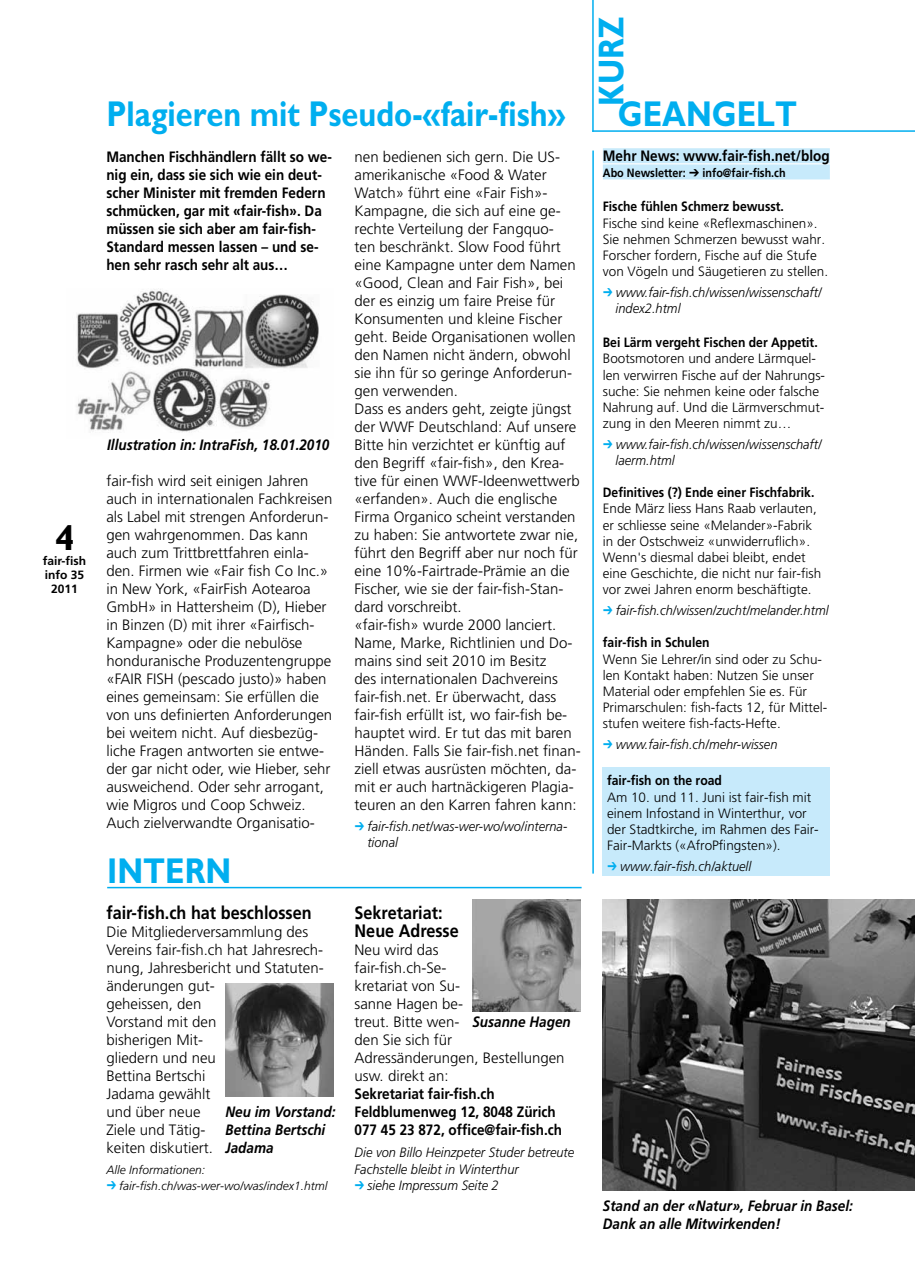
<style>
.page{position:relative;width:915px;height:1276px;background:#fff}
.page>*{position:absolute;margin:0;border:0;box-sizing:border-box;transform-origin:0 0}
.t1{font:700 36px "Gill Sans";color:#00aeef;scale:.85 1}
.t2{font:700 36px "Gill Sans";color:#000}
.t3{font:700 18px/18px "Frutiger";color:#000;scale:.9 1}
.t4{font:300 15px/18px "Frutiger";color:#000}
.t5{font:700 15px/18px "Frutiger";color:#000;scale:.9 1}
.t6{font:italic 700 15px/18px "Frutiger";color:#000;scale:.9 1}
.t7{font:300 13.5px/16.2px "Frutiger";color:#000}
.t8{font:italic 300 13.5px/16.2px "Frutiger";color:#000;scale:.95 1}
.t9{font:700 13.5px "Frutiger";color:#000;scale:.9 1}
.t10{font:italic 300 12px "Frutiger";color:#000}
.t11{font:700 12px "Frutiger";color:#000;scale:.9 1}
.t12{font:700 12px/14.4px "Frutiger";color:#000;text-align:center}
.s1{font-family:"MS P Gothic";font-weight:400;font-style:normal;font-size:13.5px;color:#00aeef}
.s2{font-family:"MS P Gothic";font-weight:400;font-style:normal;color:#00aeef}
.s3{font-family:"MS P Gothic";font-weight:400}
</style>
<div class="page">
<div style="left:602px;top:767px;width:227px;height:109px;background:#c7eafb"></div>
<hr style="left:592px;top:130px;width:322px;height:2px;background:#00aeef">
<hr style="left:107px;top:887px;width:474px;height:1px;background:#00aeef">
<img style="left:225px;top:984px;width:108px;height:112px">
<img style="left:602px;top:899px;width:312px;height:292px">
<img style="left:76px;top:289px;width:243px;height:144px">
<hr style="left:592px;top:0;width:1px;height:132px;background:#00aeef">
<div style="left:602px;top:148px;width:227px;height:15px;background:#c7eafb"></div>
<div style="left:602px;top:164px;width:227px;height:15px;background:#c7eafb"></div>
<img style="left:472px;top:899px;width:108px;height:113px">
<hr style="left:592px;top:150px;width:1px;height:723px;background:#00aeef">
<h1 class="t2" style="left:55px;top:517px;width:21px">4</h1>
<p class="t12" style="left:43px;top:553px;width:45px">fair-fish info 35<br>2011</p>
<h1 class="t1" style="left:590px;top:106px;width:107px;rotate:-90deg">KURZ</h1>
<h1 class="t1" style="left:106px;top:93px;width:542px">Plagieren mit Pseudo-«fair-fish»</h1>
<h1 class="t1" style="left:617px;top:93px;width:212px">GEANGELT</h1>
<p class="t5" style="left:106px;top:148px;width:252px">Manchen Fischhändlern fällt so we&shy;nig ein, dass sie sich wie ein deut&shy;scher Minister mit fremden Federn schmücken, gar mit «fair-fish». Da müssen sie sich aber am fair-fish-Standard messen lassen – und se&shy;hen sehr rasch sehr alt aus…</p>
<p class="t6" style="left:107px;top:436px;width:248px">Illustration in: IntraFish, 18.01.2010</p>
<p class="t4" style="left:106px;top:472px;width:227px">fair-fish wird seit einigen Jahren auch in internationalen Fachkreisen als Label mit strengen Anforderun&shy;gen wahrgenommen. Das kann auch zum Trittbrettfahren einla&shy;den. Firmen wie «Fair fish Co Inc.» in New York, «FairFish Aotearoa GmbH» in Hattersheim (D), Hieber in Binzen (D) mit ihrer «Fairfisch-Kampagne» oder die nebulöse honduranische Produzentengruppe «FAIR FISH (pescado justo)» haben eines gemeinsam: Sie erfüllen die von uns definierten Anforderungen bei weitem nicht. Auf diesbezüg&shy;liche Fragen antworten sie entwe&shy;der gar nicht oder, wie Hieber, sehr ausweichend. Oder sehr arrogant, wie Migros und Coop Schweiz.<br>Auch zielverwandte Organisatio-</p>
<h1 class="t1" style="left:107px;top:849px;width:147px">INTERN</h1>
<p class="t3" style="left:106px;top:903px;width:230px">fair-fish.ch hat beschlossen</p>
<p class="t4" style="left:106px;top:922px;width:219px">Die Mitgliederversammlung des<br>Vereins fair-fish.ch hat Jahresrech&shy;nung, Jahresbericht und Statuten&shy;änderungen gut-<br>geheissen, den<br>Vorstand mit den<br>bisherigen Mit-<br>gliedern und neu<br>Bettina Bertschi<br>Jadama gewählt<br>und über neue<br>Ziele und Tätig-<br>keiten diskutiert.</p>
<p class="t10" style="left:106px;top:1162px;width:100px">Alle Informationen:</p>
<p class="t10" style="left:106px;top:1178px;width:222px"><span class="s1">➔</span> fair-fish.ch/was-wer-wo/was/index1.html</p>
<p class="t6" style="left:225px;top:1102px;width:123px">Neu im Vorstand:<br>Bettina Bertschi<br>Jadama</p>
<p class="t4" style="left:354px;top:148px;width:227px">nen bedienen sich gern. Die US&shy;amerikanische «Food &amp; Water<br>Watch» führt eine «Fair Fish»-<br>Kampagne, die sich auf eine ge&shy;rechte Verteilung der Fangquo-<br>ten beschränkt. Slow Food führt eine Kampagne unter dem Namen «Good, Clean and Fair Fish», bei der es einzig um faire Preise für<br>Konsumenten und kleine Fischer geht. Beide Organisationen wollen den Namen nicht ändern, obwohl sie ihn für so geringe Anforderun&shy;gen verwenden.<br>Dass es anders geht, zeigte jüngst der WWF Deutschland: Auf unsere<br>Bitte hin verzichtet er künftig auf den Begriff «fair-fish», den Krea&shy;tive für einen WWF-Ideenwettwerb «erfanden». Auch die englische<br>Firma Organico scheint verstanden zu haben: Sie antwortete zwar nie, führt den Begriff aber nur noch für eine 10%-Fairtrade-Prämie an die<br>Fischer, wie sie der fair-fish-Stan&shy;dard vorschreibt.<br>«fair-fish» wurde 2000 lanciert.<br>Name, Marke, Richtlinien und Do&shy;mains sind seit 2010 im Besitz<br>des internationalen Dachvereins fair-fish.net. Er überwacht, dass fair-fish erfüllt ist, wo fair-fish be&shy;hauptet wird. Er tut das mit baren<br>Händen. Falls Sie fair-fish.net finan&shy;ziell etwas ausrüsten möchten, da&shy;mit er auch hartnäckigeren Plagia&shy;teuren an den Karren fahren kann:</p>
<p class="t8" style="left:367px;top:818px;width:212px;text-indent:-13px"><span class="s2">➔</span> fair-fish.net/was-wer-wo/wo/interna&shy;tional</p>
<p class="t3" style="left:354px;top:903px;width:117px">Sekretariat:<br>Neue Adresse</p>
<p class="t4" style="left:354px;top:940px;width:211px">Neu wird das<br>fair-fish.ch-Se-<br>kretariat von Su-<br>sanne Hagen be-<br>treut. Bitte wen-<br>den Sie sich für<br>Adressänderungen, Bestellungen usw. direkt an:</p>
<p class="t5" style="left:354px;top:1084px;width:232px">Sekretariat fair-fish.ch<br>Feldblumenweg 12, 8048 Zürich<br>077 45 23 872, office@fair-fish.ch</p>
<p class="t8" style="left:354px;top:1144px;width:233px">Die von Billo Heinzpeter Studer betreute<br>Fachstelle bleibt in Winterthur</p>
<p class="t8" style="left:354px;top:1177px;width:153px"><span class="s2">➔</span> siehe Impressum Seite 2</p>
<p class="t6" style="left:472px;top:1012px;width:111px">Susanne Hagen</p>
<p class="t5" style="left:602px;top:147px;width:253px">Mehr News: www.fair-fish.net/blog</p>
<p class="t11" style="left:602px;top:166px;width:204px">Abo Newsletter: <span class="s3">➔</span> info@fair-fish.ch</p>
<p class="t9" style="left:602px;top:199px;width:203px">Fische fühlen Schmerz bewusst.</p>
<p class="t7" style="left:602px;top:215px;width:227px">Fische sind keine «Reflexmaschinen».<br>Sie nehmen Schmerzen bewusst wahr.<br>Forscher fordern, Fische auf die Stufe von Vögeln und Säugetieren zu stellen.</p>
<p class="t8" style="left:615px;top:284px;width:218px;text-indent:-13px"><span class="s2">➔</span> www.fair-fish.ch/wissen/wissenschaft/ index2.html</p>
<p class="t9" style="left:602px;top:334px;width:240px">Bei Lärm vergeht Fischen der Appetit.</p>
<p class="t7" style="left:602px;top:350px;width:224px">Bootsmotoren und andere Lärmquel&shy;len verwirren Fische auf der Nahrungs&shy;suche: Sie nehmen keine oder falsche Nahrung auf. Und die Lärmverschmut&shy;zung in den Meeren nimmt zu…</p>
<p class="t8" style="left:615px;top:436px;width:218px;text-indent:-13px"><span class="s2">➔</span> www.fair-fish.ch/wissen/wissenschaft/ laerm.html</p>
<p class="t9" style="left:602px;top:484px;width:236px">Definitives (?) Ende einer Fischfabrik.</p>
<p class="t7" style="left:602px;top:500px;width:220px">Ende März liess Hans Raab verlauten, er schliesse seine «Melander»-Fabrik in der Ostschweiz «unwiderruflich».<br>Wenn's diesmal dabei bleibt, endet eine Geschichte, die nicht nur fair-fish vor zwei Jahren enorm beschäftigte.</p>
<p class="t8" style="left:602px;top:602px;width:239px"><span class="s2">➔</span> fair-fish.ch/wissen/zucht/melander.html</p>
<p class="t9" style="left:602px;top:634px;width:120px">fair-fish in Schulen</p>
<p class="t7" style="left:602px;top:651px;width:226px">Wenn Sie Lehrer/in sind oder zu Schu&shy;len Kontakt haben: Nutzen Sie unser Material oder empfehlen Sie es. Für Primarschulen: fish-facts 12, für Mittel&shy;stufen weitere fish-facts-Hefte.</p>
<p class="t8" style="left:602px;top:736px;width:185px"><span class="s2">➔</span> www.fair-fish.ch/mehr-wissen</p>
<p class="t9" style="left:607px;top:773px;width:129px">fair-fish on the road</p>
<p class="t7" style="left:607px;top:789px;width:213px">Am 10. und 11. Juni ist fair-fish mit einem Infostand in Winterthur, vor der Stadtkirche, im Rahmen des Fair-Fair-Markts («AfroPfingsten»).</p>
<p class="t8" style="left:607px;top:858px;width:153px"><span class="s2">➔</span> www.fair-fish.ch/aktuell</p>
<p class="t6" style="left:602px;top:1197px;width:279px">Stand an der «Natur», Februar in Basel:<br>Dank an alle Mitwirkenden!</p>
</div>
